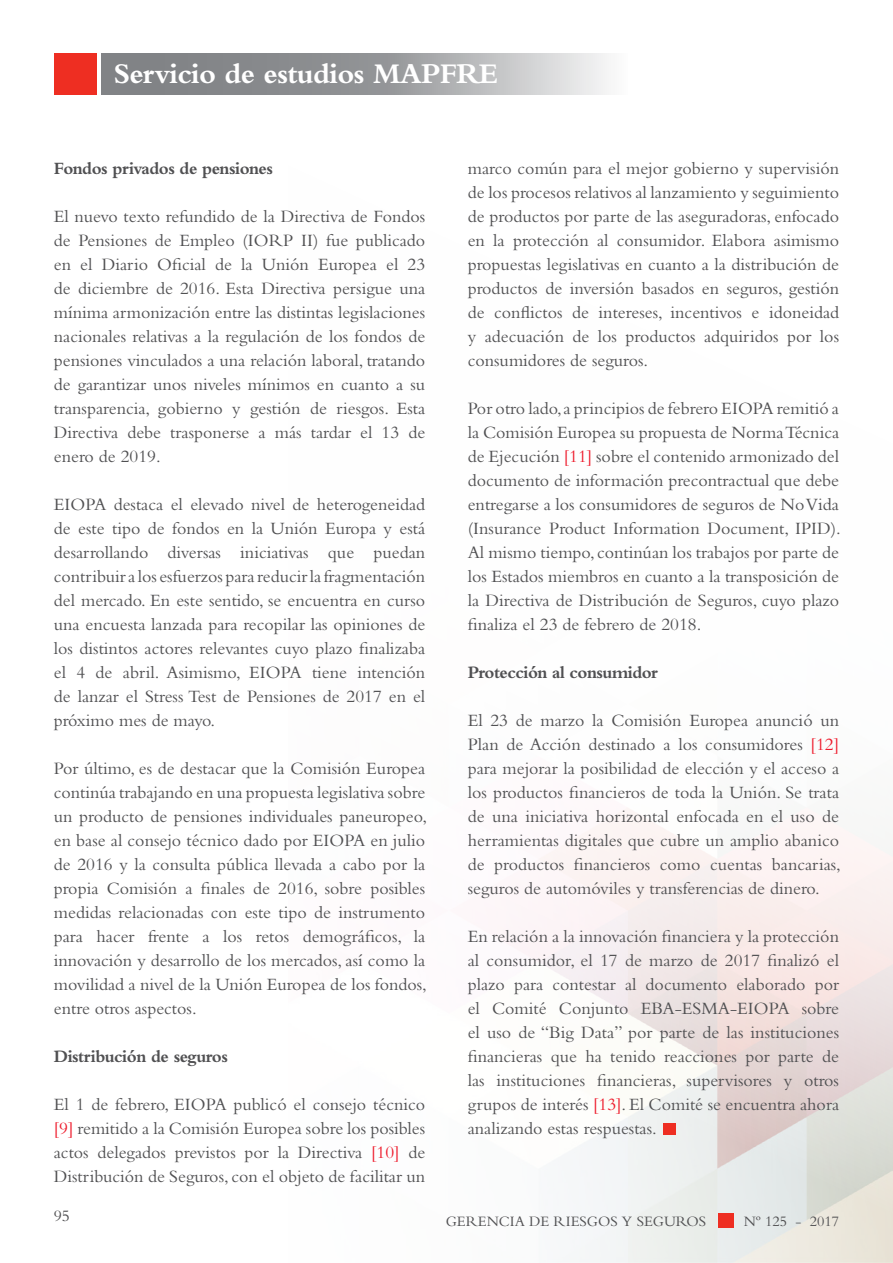
<style>
.page{position:relative;width:893px;height:1263px;background:#fff}
.page>*{position:absolute;margin:0;border:0;box-sizing:border-box;transform-origin:0 0}
.t1{font:700 29.7px "Bembo Std";letter-spacing:-.025em;color:#fff}
.t2{font:18px/24px "Bembo Std";color:#505052;text-align:justify}
.t3{font:700 18px "Bembo Std";letter-spacing:-.03em;color:#505052}
.t4{font:16.5px "Bembo Std";color:#505052}
.t5{font:15px "Bembo Std";color:#505052}
.s1{color:#ee1b2c}
</style>
<div class="page">
<svg style="left:503px;top:808px;width:390px;height:455px"></svg>
<div style="left:54px;top:54px;width:43px;height:41px;background:#ee2e22"></div>
<svg style="left:101px;top:54px;width:506px;height:41px;background:#a1a3a5"></svg>
<div style="left:718px;top:1213px;width:15px;height:15px;background:#ee2e22"></div>
<div style="left:663px;top:1123px;width:13px;height:11px;background:#ee2e22"></div>
<h1 class="t1" style="left:114px;top:57px;width:386px">Servicio de estudios MAPFRE</h1>
<p class="t3" style="left:54px;top:158px;width:221px">Fondos privados de pensiones</p>
<p class="t2" style="left:54px;top:204px;width:373px">El nuevo texto refundido de la Directiva de Fondos de Pensiones de Empleo (IORP II) fue publicado en el Diario Oficial de la Unión Europea el 23 de diciembre de 2016. Esta Directiva persigue una mínima armonización entre las distintas legislaciones nacionales relativas a la regulación de los fondos de pensiones vinculados a una relación laboral, tratando de garantizar unos niveles mínimos en cuanto a su transparencia, gobierno y gestión de riesgos. Esta Directiva debe trasponerse a más tardar el 13 de enero de 2019.</p>
<p class="t2" style="left:54px;top:492px;width:373px">EIOPA destaca el elevado nivel de heterogeneidad de este tipo de fondos en la Unión Europa y está desarrollando diversas iniciativas que puedan contribuir a los esfuerzos para reducir la fragmentación del mercado. En este sentido, se encuentra en curso una encuesta lanzada para recopilar las opiniones de los distintos actores relevantes cuyo plazo finalizaba el 4 de abril. Asimismo, EIOPA tiene intención de lanzar el Stress Test de Pensiones de 2017 en el próximo mes de mayo.</p>
<p class="t2" style="left:54px;top:756px;width:375px">Por último, es de destacar que la Comisión Europea continúa trabajando en una propuesta legislativa sobre un producto de pensiones individuales paneuropeo, en base al consejo técnico dado por EIOPA en julio de 2016 y la consulta pública llevada a cabo por la propia Comisión a finales de 2016, sobre posibles medidas relacionadas con este tipo de instrumento para hacer frente a los retos demográficos, la innovación y desarrollo de los mercados, así como la movilidad a nivel de la Unión Europea de los fondos, entre otros aspectos.</p>
<p class="t3" style="left:54px;top:1046px;width:176px">Distribución de seguros</p>
<p class="t2" style="left:54px;top:1092px;width:373px">El 1 de febrero, EIOPA publicó el consejo técnico <span class="s1">[9]</span> remitido a la Comisión Europea sobre los posibles actos delegados previstos por la Directiva <span class="s1">[10]</span> de Distribución de Seguros, con el objeto de facilitar un</p>
<p class="t4" style="left:54px;top:1206px;width:18px">95</p>
<p class="t2" style="left:468px;top:156px;width:373px">marco común para el mejor gobierno y supervisión de los procesos relativos al lanzamiento y seguimiento de productos por parte de las aseguradoras, enfocado en la protección al consumidor. Elabora asimismo propuestas legislativas en cuanto a la distribución de productos de inversión basados en seguros, gestión de conflictos de intereses, incentivos e idoneidad y adecuación de los productos adquiridos por los consumidores de seguros.</p>
<p class="t2" style="left:468px;top:396px;width:375px">Por otro lado, a principios de febrero EIOPA remitió a la Comisión Europea su propuesta de Norma Técnica de Ejecución <span class="s1">[11]</span> sobre el contenido armonizado del documento de información precontractual que debe entregarse a los consumidores de seguros de No Vida (Insurance Product Information Document, IPID).<br>Al mismo tiempo, continúan los trabajos por parte de los Estados miembros en cuanto a la transposición de la Directiva de Distribución de Seguros, cuyo plazo finaliza el 23 de febrero de 2018.</p>
<p class="t3" style="left:468px;top:662px;width:192px">Protección al consumidor</p>
<p class="t2" style="left:468px;top:708px;width:375px">El 23 de marzo la Comisión Europea anunció un Plan de Acción destinado a los consumidores <span class="s1">[12] </span>para mejorar la posibilidad de elección y el acceso a los productos financieros de toda la Unión. Se trata de una iniciativa horizontal enfocada en el uso de herramientas digitales que cubre un amplio abanico de productos financieros como cuentas bancarias, seguros de automóviles y transferencias de dinero.</p>
<p class="t2" style="left:468px;top:924px;width:373px">En relación a la innovación financiera y la protección al consumidor, el 17 de marzo de 2017 finalizó el plazo para contestar al documento elaborado por el Comité Conjunto EBA-ESMA-EIOPA sobre el uso de “Big Data” por parte de las instituciones financieras que ha tenido reacciones por parte de las instituciones financieras, supervisores y otros grupos de interés <span class="s1">[13]</span>. El Comité se encuentra ahora analizando estas respuestas.</p>
<p class="t5" style="left:446px;top:1212px;width:262px">GERENCIA DE RIESGOS Y SEGUROS</p>
<p class="t5" style="left:744px;top:1212px;width:97px">Nº 125 - 2017</p>
</div>
